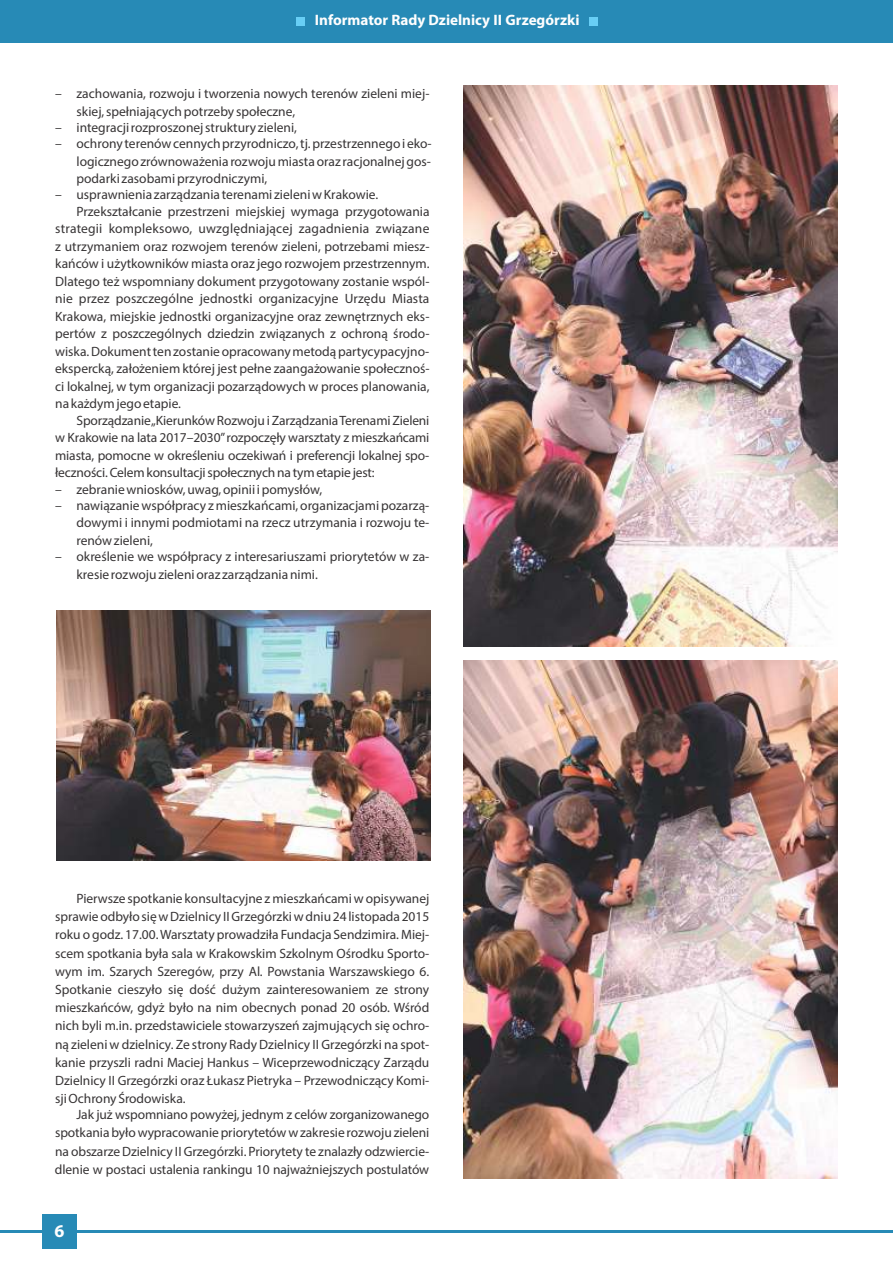
<style>
.page{position:relative;width:893px;height:1263px;background:#fff}
.page>*{position:absolute;margin:0;border:0;box-sizing:border-box;transform-origin:0 0}
.t1{font:700 18px "Myriad Pro";color:#fefefe}
.t2{font:700 15.15px "Myriad Pro";color:#fefefe}
.t3{font:13.5px/17.5px "Myriad Pro";color:#373435;text-align:justify}
</style>
<div class="page">
<hr style="left:0;top:1229px;width:893px;height:3px;background:#278ab6">
<div style="left:43px;top:1214px;width:34px;height:34px;background:#278ab6"></div>
<img style="left:56px;top:611px;width:374px;height:249px">
<img style="left:464px;top:85px;width:374px;height:562px">
<img style="left:463px;top:660px;width:375px;height:519px">
<div style="left:0;top:0;width:893px;height:43px;background:#278ab6"></div>
<div style="left:296px;top:17px;width:8px;height:9px;background:#68cef5"></div>
<div style="left:589px;top:17px;width:8px;height:9px;background:#68cef5"></div>
<p class="t2" style="left:315px;top:14px;width:266px">Informator Rady Dzielnicy II Grzegórzki</p>
<p class="t3" style="left:77px;top:86px;width:354px;text-indent:-21px">– zachowania, rozwoju i tworzenia nowych terenów zieleni miej&shy;skiej, spełniających potrzeby społeczne,</p>
<p class="t3" style="left:55px;top:120px;width:243px">– integracji rozproszonej struktury zieleni,</p>
<p class="t3" style="left:77px;top:136px;width:357px;text-indent:-21px">– ochrony terenów cennych przyrodniczo, tj. przestrzennego i eko&shy;logicznego zrównoważenia rozwoju miasta oraz racjonalnej gos&shy;podarki zasobami przyrodniczymi,</p>
<p class="t3" style="left:77px;top:188px;width:354px;line-height:16.2px;text-indent:-21px">– usprawnienia zarządzania terenami zieleni w Krakowie.<br>Przekształcanie przestrzeni miejskiej wymaga przygotowania</p>
<p class="t3" style="left:55px;top:221px;width:376px">strategii kompleksowo, uwzględniającej zagadnienia związane z utrzymaniem oraz rozwojem terenów zieleni, potrzebami miesz&shy;kańców i użytkowników miasta oraz jego rozwojem przestrzennym.<br>Dlatego też wspomniany dokument przygotowany zostanie wspól&shy;nie przez poszczególne jednostki organizacyjne Urzędu Miasta Krakowa, miejskie jednostki organizacyjne oraz zewnętrznych eks&shy;pertów z poszczególnych dziedzin związanych z ochroną środo&shy;wiska. Dokument ten zostanie opracowany metodą partycypacyjno&shy;ekspercką, założeniem której jest pełne zaangażowanie społecznoś&shy;ci lokalnej, w tym organizacji pozarządowych w proces planowania, na każdym jego etapie.</p>
<p class="t3" style="left:55px;top:412px;width:376px;text-indent:21px">Sporządzanie „Kierunków Rozwoju i Zarządzania Terenami Zieleni w Krakowie na lata 2017–2030”rozpoczęły warsztaty z mieszkańcami miasta, pomocne w określeniu oczekiwań i preferencji lokalnej spo&shy;łeczności. Celem konsultacji społecznych na tym etapie jest:</p>
<p class="t3" style="left:55px;top:481px;width:269px">– zebranie wniosków, uwag, opinii i pomysłów,</p>
<p class="t3" style="left:76px;top:498px;width:354px;text-indent:-21px">– nawiązanie współpracy z mieszkańcami, organizacjami pozarzą&shy;dowymi i innymi podmiotami na rzecz utrzymania i rozwoju te&shy;renów zieleni,</p>
<p class="t3" style="left:76px;top:549px;width:354px;text-indent:-21px">– określenie we współpracy z interesariuszami priorytetów w za&shy;kresie rozwoju zieleni oraz zarządzania nimi.</p>
<p class="t3" style="left:55px;top:891px;width:376px;line-height:18.1px;text-indent:21px">Pierwsze spotkanie konsultacyjne z mieszkańcami w opisywanej sprawie odbyło się w Dzielnicy IIGrzegórzki w dniu 24 listopada 2015 roku o godz. 17.00. Warsztaty prowadziła Fundacja Sendzimira. Miej&shy;scem spotkania była sala w Krakowskim Szkolnym Ośrodku Sporto&shy;wym im. Szarych Szeregów, przy Al. Powstania Warszawskiego 6.<br>Spotkanie cieszyło się dość dużym zainteresowaniem ze strony mieszkańców, gdyż było na nim obecnych ponad 20 osób. Wśród nich byli m.in. przedstawiciele stowarzyszeń zajmujących się ochro&shy;ną zieleni w dzielnicy. Ze strony Rady Dzielnicy II Grzegórzki na spot&shy;kanie przyszli radni Maciej Hankus – Wiceprzewodniczący Zarządu Dzielnicy II Grzegórzki oraz Łukasz Pietryka – Przewodniczący Komi&shy;sji Ochrony Środowiska.</p>
<p class="t3" style="left:55px;top:1107px;width:376px;line-height:18.1px;text-indent:21px">Jak już wspomniano powyżej, jednym z celów zorganizowanego spotkania było wypracowanie priorytetów w zakresie rozwoju zieleni na obszarze Dzielnicy II Grzegórzki. Priorytety te znalazły odzwiercie&shy;dlenie w postaci ustalenia rankingu 10 najważniejszych postulatów</p>
<h1 class="t1" style="left:55px;top:1223px;width:11px">6</h1>
</div>
